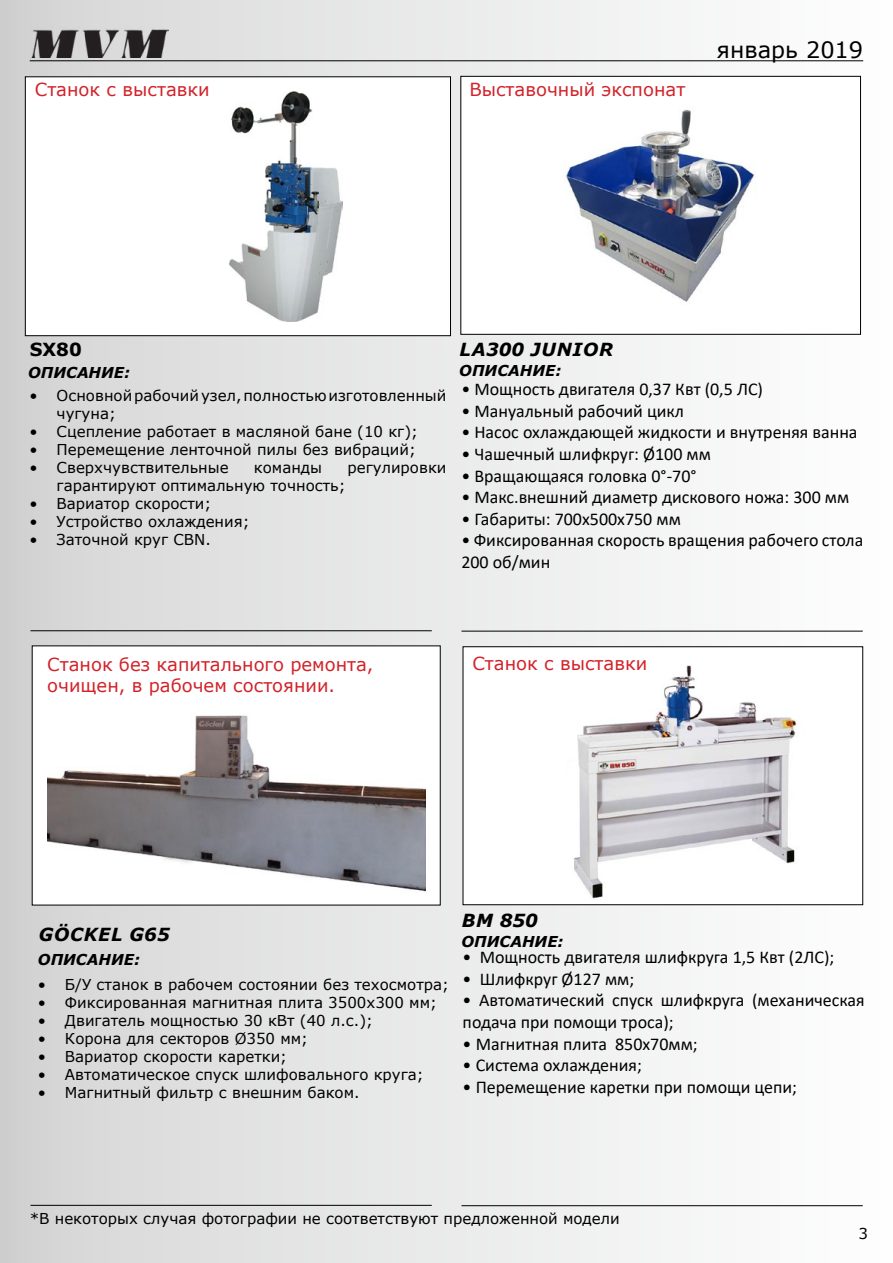
<style>
.page{position:relative;width:893px;height:1263px;background:#fff}
.page>*{position:absolute;margin:0;border:0;box-sizing:border-box;transform-origin:0 0}
.t1{font:22.5px "Verdana";color:#000}
.t2{font:18px/21.6px "Calibri";color:#000}
.t3{font:18px/21.6px "Verdana";color:#d2232a}
.t4{font:italic 700 18px "Verdana";letter-spacing:.035em;color:#000}
.t5{font:700 18px "Verdana";color:#000}
.t6{font:15px/18px "Verdana";color:#000}
.t7{font:italic 700 15px "Verdana";color:#000}
</style>
<div class="page">
<div style="left:1px;top:1px;width:891px;height:1261px;background:linear-gradient(to right,#d3d4d4,#fff)"></div>
<hr style="left:30px;top:60px;width:833px;height:1px;background:#000">
<img style="left:30px;top:27px;width:138px;height:30px">
<hr style="left:31px;top:630px;width:401px;height:1px;background:#000">
<hr style="left:31px;top:1205px;width:401px;height:1px;background:#000">
<hr style="left:461px;top:631px;width:402px;height:1px;background:#000">
<hr style="left:461px;top:1205px;width:402px;height:1px;background:#000">
<div style="left:461px;top:76px;width:399px;height:258px;background:#fff"></div>
<img style="left:566px;top:110px;width:189px;height:192px">
<div style="left:460px;top:76px;width:401px;height:259px;border:1px solid #000"></div>
<div style="left:463px;top:647px;width:400px;height:258px;background:#fff"></div>
<img style="left:574px;top:665px;width:223px;height:234px">
<div style="left:463px;top:646px;width:400px;height:259px;border:1px solid #000"></div>
<div style="left:25px;top:77px;width:426px;height:259px;background:#fff;border:1px solid #000"></div>
<img style="left:229px;top:91px;width:113px;height:230px">
<div style="left:32px;top:646px;width:408px;height:259px;background:#fff"></div>
<img style="left:47px;top:715px;width:379px;height:177px">
<p class="t3" style="left:35px;top:79px;width:176px">Станок с выставки</p>
<p class="t3" style="left:469px;top:79px;width:217px">Выставочный экспонат</p>
<h1 class="t1" style="left:716px;top:35px;width:148px">январь 2019</h1>
<p class="t5" style="left:30px;top:337px;width:54px">SX80</p>
<p class="t6" style="left:57px;top:386px;width:391px;text-indent:-27px">• Основной рабочий узел, полностью изготовленный чугуна;</p>
<p class="t6" style="left:30px;top:422px;width:390px">• Сцепление работает в масляной бане (10 кг);</p>
<p class="t6" style="left:30px;top:440px;width:388px">• Перемещение ленточной пилы без вибраций;</p>
<p class="t6" style="left:30px;top:458px;width:201px">• Сверхчувствительные</p>
<p class="t6" style="left:254px;top:458px;width:70px">команды</p>
<p class="t6" style="left:347px;top:458px;width:100px">регулировки</p>
<p class="t6" style="left:57px;top:476px;width:291px">гарантируют оптимальную точность;</p>
<p class="t6" style="left:30px;top:494px;width:183px">• Вариатор скорости;</p>
<p class="t6" style="left:30px;top:512px;width:222px">• Устройство охлаждения;</p>
<p class="t6" style="left:30px;top:530px;width:183px">• Заточной круг CBN.</p>
<p class="t7" style="left:28px;top:361px;width:104px">ОПИСАНИЕ:</p>
<p class="t4" style="left:460px;top:337px;width:155px">LA300 JUNIOR</p>
<p class="t7" style="left:459px;top:360px;width:104px">ОПИСАНИЕ:</p>
<p class="t2" style="left:461px;top:378px;width:303px">• Мощность двигателя 0,37 Квт (0,5 ЛС)</p>
<p class="t2" style="left:461px;top:400px;width:224px">• Мануальный рабочий цикл</p>
<p class="t2" style="left:461px;top:421px;width:398px">• Насос охлаждающей жидкости и внутреняя ванна</p>
<p class="t2" style="left:461px;top:443px;width:251px">• Чашечный шлифкруг: Ø100 мм</p>
<p class="t2" style="left:461px;top:464px;width:237px">• Вращающаяся головка 0°-70°</p>
<p class="t2" style="left:461px;top:486px;width:389px">• Макс.внешний диаметр дискового ножа: 300 мм</p>
<p class="t2" style="left:461px;top:508px;width:221px">• Габариты: 700x500x750 мм</p>
<p class="t2" style="left:461px;top:529px;width:403px">• Фиксированная скорость вращения рабочего стола<br>200 об/мин</p>
<p class="t3" style="left:47px;top:653px;width:328px">Станок без капитального ремонта, очищен, в рабочем состоянии.</p>
<p class="t3" style="left:472px;top:652px;width:176px">Станок с выставки</p>
<p class="t4" style="left:39px;top:921px;width:133px">GÖCKEL G65</p>
<p class="t6" style="left:38px;top:975px;width:413px">• Б/У станок в рабочем состоянии без техосмотра;</p>
<p class="t6" style="left:38px;top:993px;width:400px">• Фиксированная магнитная плита 3500x300 мм;</p>
<p class="t6" style="left:38px;top:1011px;width:337px">• Двигатель мощностью 30 кВт (40 л.с.);</p>
<p class="t6" style="left:38px;top:1029px;width:272px">• Корона для секторов Ø350 мм;</p>
<p class="t6" style="left:38px;top:1047px;width:251px">• Вариатор скорости каретки;</p>
<p class="t6" style="left:38px;top:1065px;width:387px">• Автоматическое спуск шлифовального круга;</p>
<p class="t6" style="left:38px;top:1083px;width:323px">• Магнитный фильтр с внешним баком.</p>
<p class="t7" style="left:38px;top:949px;width:104px">ОПИСАНИЕ:</p>
<p class="t4" style="left:462px;top:907px;width:78px">BM 850</p>
<p class="t7" style="left:461px;top:931px;width:104px">ОПИСАНИЕ:</p>
<p class="t2" style="left:463px;top:946px;width:373px">• Мощность двигателя шлифкруга 1,5 Квт (2ЛС);</p>
<p class="t2" style="left:463px;top:967px;width:173px">• Шлифкруг Ø127 мм;</p>
<p class="t2" style="left:463px;top:989px;width:403px">• Автоматический спуск шлифкруга (механическая подача при помощи троса);</p>
<p class="t2" style="left:463px;top:1032px;width:237px">• Магнитная плита 850x70мм;</p>
<p class="t2" style="left:463px;top:1054px;width:181px">• Система охлаждения;</p>
<p class="t2" style="left:463px;top:1075px;width:336px">• Перемещение каретки при помощи цепи;</p>
<p class="t6" style="left:30px;top:1209px;width:591px">*В некоторых случая фотографии не соответствуют предложенной модели</p>
<p class="t6" style="left:858px;top:1224px;width:11px">3</p>
</div>
